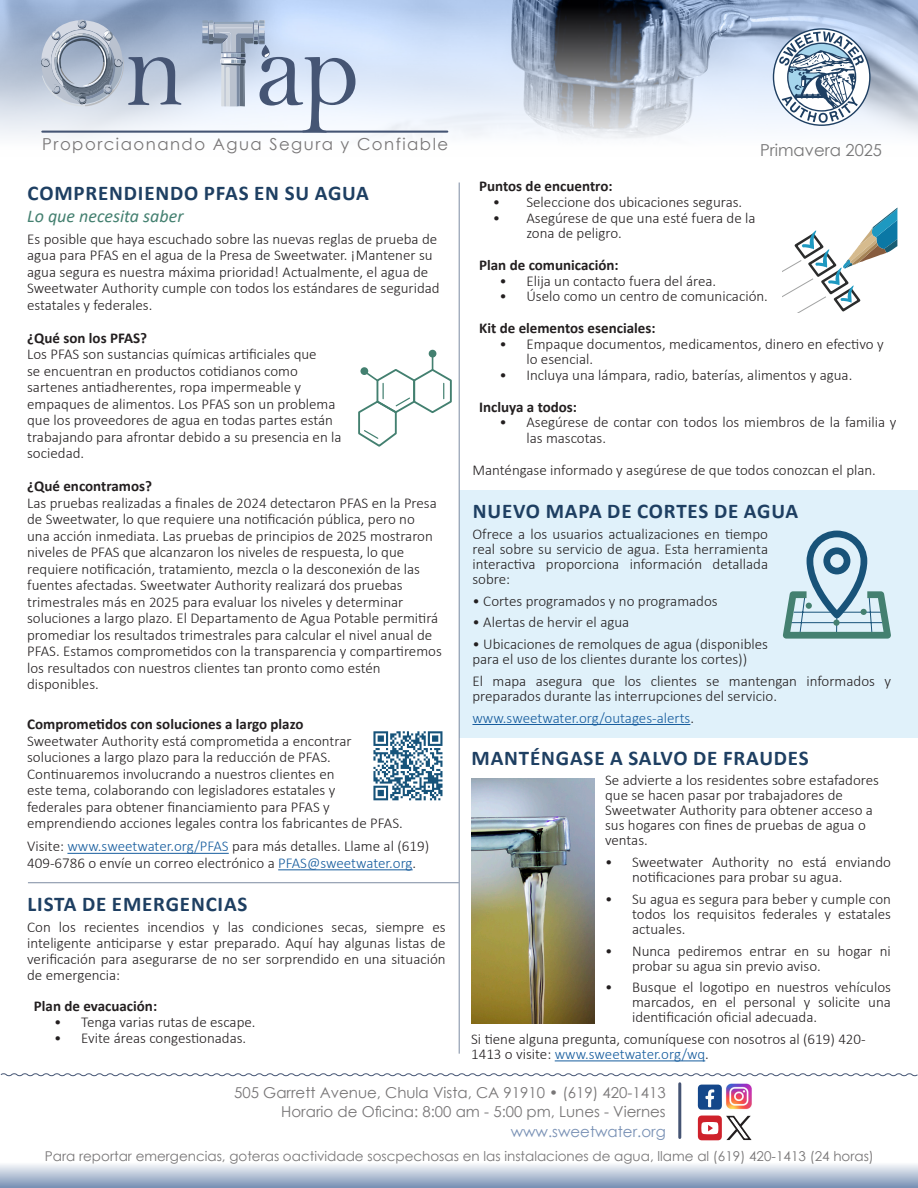
<style>
.page{position:relative;width:918px;height:1188px;background:#fff}
.page>*{position:absolute;margin:0;border:0;box-sizing:border-box;transform-origin:0 0}
.Headline{font:700 21px "Calibri";letter-spacing:.04em;color:#1e3f62}
.Small_head{font:700 21px "Calibri";letter-spacing:.04em;color:#1e3f62}
.Small_head-2{font:italic 18px "Calibri";color:#448070}
.t1{font:16.5px "Century Gothic";letter-spacing:.09em;color:#787677}
.t2{font:16.5px "Century Gothic";color:#777778}
.Body{font:300 15px/16.5px "Calibri";color:#231f20}
.Body-2{font:700 15px "Calibri";color:#231f20}
.t3{font:15px "Century Gothic";color:#787677}
.Body-3{font:300 15px "Calibri";color:#175d9e}
.t4{font:15px "Century Gothic";color:#7991b5}
.t5{font:13.5px "Century Gothic";color:#787677}
.s1{font-weight:700}
.s2{color:#175d9e}
.s3{color:#231f20}
</style>
<div class="page">
<div style="left:459px;top:490px;width:459px;height:248px;background:#e0f1fa"></div>
<div style="left:0;top:1162px;width:918px;height:26px;background:linear-gradient(to bottom,#fdfefe,#7c93b6)"></div>
<img style="left:0;top:0;width:918px;height:139px">
<svg style="left:773px;top:28px;width:98px;height:98px"></svg>
<hr style="left:42px;top:131px;width:405px;height:2px;background:#455574">
<hr style="left:459px;top:183px;width:1px;height:871px;background:#7d8ba2">
<hr style="left:28px;top:882px;width:431px;height:1px;background:#7d8ba2">
<hr style="left:67px;top:853px;width:162px;height:1px;background:#175d9e">
<hr style="left:278px;top:869px;width:135px;height:1px;background:#175d9e">
<hr style="left:472px;top:724px;width:218px;height:1px;background:#175d9e">
<svg style="left:783px;top:531px;width:108px;height:108px"></svg>
<svg style="left:0;top:1073px;width:918px;height:4px"></svg>
<hr style="left:555px;top:1061px;width:150px;height:1px;background:#175d9e">
<img style="left:471px;top:778px;width:123px;height:245px">
<svg style="left:202px;top:20px;width:153px;height:113px"></svg>
<svg style="left:38px;top:20px;width:143px;height:87px;background:#a3b0c4"></svg>
<svg style="left:373px;top:731px;width:69px;height:69px"></svg>
<div style="left:429px;top:350px;width:7px;height:8px;border:2px solid #438070;border-radius:50%"></div>
<svg style="left:358px;top:351px;width:94px;height:96px"></svg>
<div style="left:360px;top:367px;width:8px;height:8px;border:2px solid #438070;border-radius:50%"></div>
<svg style="left:783px;top:208px;width:114px;height:104px"></svg>
<hr style="left:678px;top:1084px;width:3px;height:54px;background:#455473">
<img style="left:726px;top:1083px;width:26px;height:27px">
<svg style="left:698px;top:1085px;width:24px;height:25px"></svg>
<svg style="left:698px;top:1116px;width:54px;height:24px"></svg>
<p class="t1" style="left:42px;top:133px;width:407px">Proporciaonando Agua Segura y Confiable</p>
<p class="Headline" style="left:28px;top:178px;width:343px">COMPRENDIENDO PFAS EN SU AGUA</p>
<p class="Small_head-2" style="left:27px;top:204px;width:158px">Lo que necesita saber</p>
<p class="Body" style="left:27px;top:231px;width:414px">Es posible que haya escuchado sobre las nuevas reglas de prueba de agua para PFAS en el agua de la Presa de Sweetwater. ¡Mantener su agua segura es nuestra máxima prioridad! Actualmente, el agua de Sweetwater Authority cumple con todos los estándares de seguridad estatales y federales.</p>
<p class="Body" style="left:27px;top:330px;width:316px"><span class="s1">¿Qué son los PFAS?<br></span>Los PFAS son sustancias químicas artificiales que<br>se encuentran en productos cotidianos como sartenes antiadherentes, ropa impermeable y empaques de alimentos. Los PFAS son un problema que los proveedores de agua en todas partes están trabajando para afrontar debido a su presencia en la sociedad.</p>
<p class="Body" style="left:27px;top:478px;width:416px"><span class="s1">¿Qué encontramos?<br></span>Las pruebas realizadas a finales de 2024 detectaron PFAS en la Presa de Sweetwater, lo que requiere una notificación pública, pero no<br>una acción inmediata. Las pruebas de principios de 2025 mostraron niveles de PFAS que alcanzaron los niveles de respuesta, lo que requiere notificación, tratamiento, mezcla o la desconexión de las fuentes afectadas. Sweetwater Authority realizará dos pruebas trimestrales más en 2025 para evaluar los niveles y determinar soluciones a largo plazo. El Departamento de Agua Potable permitirá promediar los resultados trimestrales para calcular el nivel anual de PFAS. Estamos comprometidos con la transparencia y compartiremos los resultados con nuestros clientes tan pronto como estén disponibles.</p>
<p class="Body" style="left:27px;top:716px;width:377px"><span class="s1">Comprometidos con soluciones a largo plazo<br></span>Sweetwater Authority está comprometida a encontrar soluciones a largo plazo para la reducción de PFAS.<br>Continuaremos involucrando a nuestros clientes en<br>este tema, colaborando con legisladores estatales y<br>federales para obtener financiamiento para PFAS y emprendiendo acciones legales contra los fabricantes de PFAS.</p>
<p class="Body" style="left:27px;top:838px;width:403px">Visite: <span class="s2">www.sweetwater.org/PFAS</span> para más detalles. Llame al (619)<br>409-6786 o envíe un correo electrónico a <span class="s2">PFAS@sweetwater.org</span>.</p>
<p class="Small_head" style="left:28px;top:889px;width:221px">LISTA DE EMERGENCIAS</p>
<p class="Body" style="left:27px;top:919px;width:420px;line-height:15.8px;text-align:justify">Con los recientes incendios y las condiciones secas, siempre es inteligente anticiparse y estar preparado. Aquí hay algunas listas de verificación para asegurarse de no ser sorprendido en una situación de emergencia:</p>
<p class="Body-2" style="left:34px;top:995px;width:125px">Plan de evacuación:</p>
<p class="Body" style="left:54px;top:1013px;width:203px">• Tenga varias rutas de escape.</p>
<p class="Body" style="left:54px;top:1029px;width:194px">• Evite áreas congestionadas.</p>
<p class="t2" style="left:760px;top:139px;width:124px">Primavera 2025</p>
<p class="Body-2" style="left:479px;top:176px;width:135px">Puntos de encuentro:</p>
<p class="Body" style="left:493px;top:194px;width:251px">• Seleccione dos ubicaciones seguras.</p>
<p class="Body" style="left:526px;top:210px;width:231px;line-height:15.8px;text-indent:-34px">• Asegúrese de que una esté fuera de la zona de peligro.</p>
<p class="Body-2" style="left:479px;top:254px;width:141px">Plan de comunicación:</p>
<p class="Body" style="left:499px;top:272px;width:218px">• Elija un contacto fuera del área.</p>
<p class="Body" style="left:499px;top:288px;width:270px">• Úselo como un centro de comunicación.</p>
<p class="Body-2" style="left:479px;top:317px;width:178px">Kit de elementos esenciales:</p>
<p class="Body" style="left:526px;top:336px;width:359px;line-height:15.8px;text-indent:-27px">• Empaque documentos, medicamentos, dinero en efectivo y lo esencial.</p>
<p class="Body" style="left:499px;top:367px;width:354px">• Incluya una lámpara, radio, baterías, alimentos y agua.</p>
<p class="Body-2" style="left:479px;top:396px;width:99px">Incluya a todos:</p>
<p class="Body" style="left:526px;top:414px;width:372px;line-height:15.8px;text-indent:-27px">• Asegúrese de contar con todos los miembros de la familia y las mascotas.</p>
<p class="Body" style="left:472px;top:461px;width:405px">Manténgase informado y asegúrese de que todos conozcan el plan.</p>
<p class="Headline" style="left:473px;top:497px;width:327px">NUEVO MAPA DE CORTES DE AGUA</p>
<p class="Body" style="left:472px;top:526px;width:297px;line-height:15px;text-align:justify">Ofrece a los usuarios actualizaciones en tiempo real sobre su servicio de agua. Esta herramienta interactiva proporciona información detallada sobre:</p>
<p class="Body" style="left:472px;top:592px;width:247px">• Cortes programados y no programados</p>
<p class="Body" style="left:472px;top:614px;width:158px">• Alertas de hervir el agua</p>
<p class="Body" style="left:472px;top:636px;width:297px;line-height:15px">• Ubicaciones de remolques de agua (disponibles para el uso de los clientes durante los cortes))</p>
<p class="Body" style="left:472px;top:673px;width:420px;line-height:15px">El mapa asegura que los clientes se mantengan informados y preparados durante las interrupciones del servicio.</p>
<p class="Body-3" style="left:472px;top:708px;width:223px">www.sweetwater.org/outages-alerts<span class="s3">.</span></p>
<p class="Small_head" style="left:472px;top:743px;width:339px">MANTÉNGASE A SALVO DE FRAUDES</p>
<p class="Body" style="left:605px;top:773px;width:275px;line-height:15px">Se advierte a los residentes sobre estafadores que se hacen pasar por trabajadores de Sweetwater Authority para obtener acceso a sus hogares con fines de pruebas de agua o ventas.</p>
<p class="Body" style="left:632px;top:854px;width:260px;line-height:15px;text-indent:-27px">• Sweetwater Authority no está enviando notificaciones para probar su agua.</p>
<p class="Body" style="left:632px;top:891px;width:260px;line-height:15px;text-align:justify;text-indent:-27px">• Su agua es segura para beber y cumple con todos los requisitos federales y estatales actuales.</p>
<p class="Body" style="left:632px;top:943px;width:260px;line-height:15px;text-indent:-27px">• Nunca pediremos entrar en su hogar ni probar su agua sin previo aviso.</p>
<p class="Body" style="left:632px;top:980px;width:260px;line-height:15px;text-align:justify;text-indent:-27px">• Busque el logotipo en nuestros vehículos marcados, en el personal y solicite una identificación oficial adecuada.</p>
<p class="Body" style="left:471px;top:1031px;width:396px;line-height:15px">Si tiene alguna pregunta, comuníquese con nosotros al (619) 420-<br>1413 o visite: <span class="s2">www.sweetwater.org/wq</span>.</p>
<p class="t3" style="left:234px;top:1082px;width:433px">505 Garrett Avenue, Chula Vista, CA 91910 • (619) 420-1413</p>
<p class="t3" style="left:281px;top:1101px;width:386px">Horario de Oficina: 8:00 am - 5:00 pm, Lunes - Viernes</p>
<p class="t4" style="left:511px;top:1121px;width:157px">www.sweetwater.org</p>
<p class="t5" style="left:45px;top:1147px;width:831px">Para reportar emergencias, goteras oactividade soscpechosas en las instalaciones de agua, llame al (619) 420-1413 (24 horas)</p>
</div>
